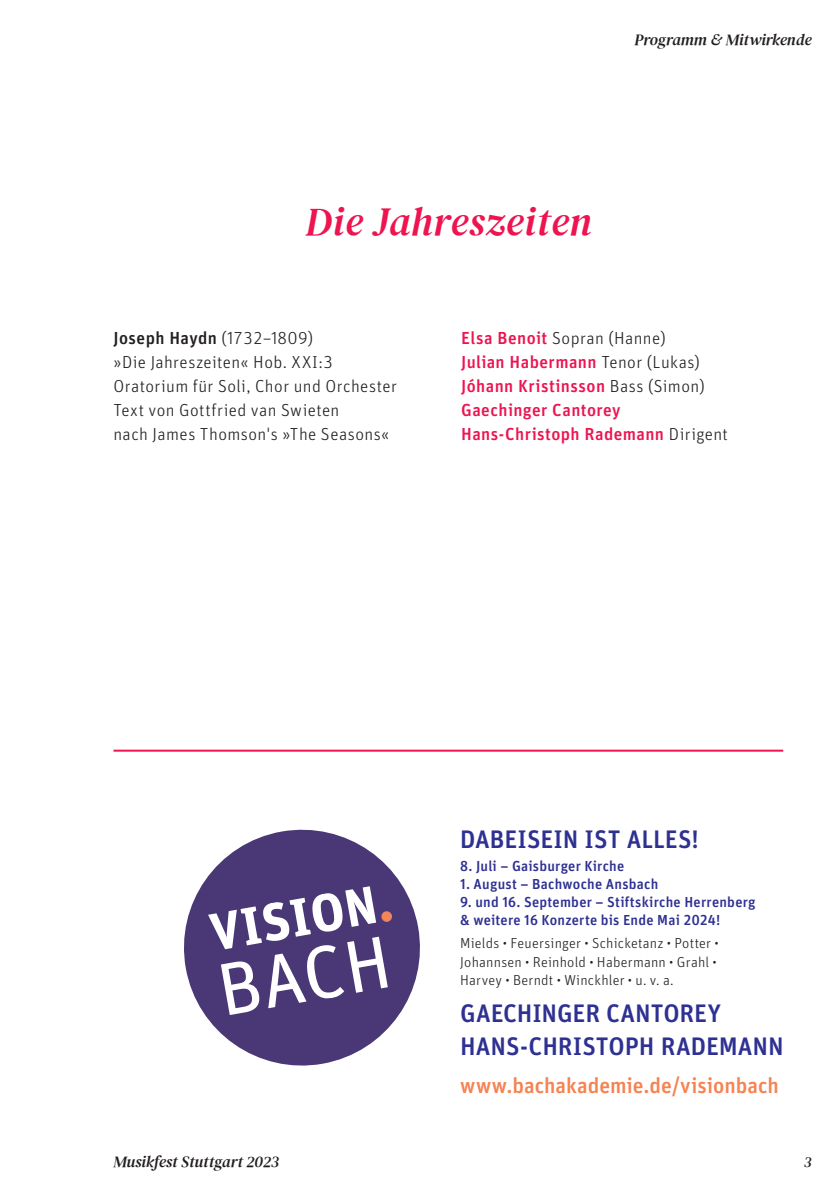
<style>
.page{position:relative;width:840px;height:1191px;background:#fff}
.page>*{position:absolute;margin:0;border:0;box-sizing:border-box;transform-origin:0 0}
._02_Headline_DM_Seri{font:italic 40px "DM Serif Text";letter-spacing:.02em;color:#ed1450}
.Kommentare{font:500 25.4px/32.6px "Unit Pro";color:#2e3092}
.Kommentare-2{font:500 21.8px "Unit Pro";color:#f58352}
._02_Werkdetails_Unit{font:300 17.4px/24px "Unit Pro";letter-spacing:.025em;color:#231f20}
._02_Werkdetails_Unit-2{font:500 17.4px "Unit Pro";letter-spacing:.025em;color:#ed1450}
.Kolumne_oben{font:italic 16px "DM Serif Text";color:#231f20}
.t1{font:italic 15px "DM Serif Text";color:#231f20}
.Kommentare-3{font:500 14.4px/18.2px "Unit Pro";letter-spacing:.015em;color:#2e3092}
.Kommentare-4{font:300 14.4px/18px "Unit Pro";letter-spacing:.015em;color:#231f20}
.s1{font-weight:500}
.s2{font-weight:500;color:#ed1450}
.s3{font-weight:300;color:#231f20}
</style>
<div class="page">
<hr style="left:113px;top:749px;width:669px;height:2px;background:#ed1450">
<svg style="left:184px;top:829px;width:235px;height:236px;fill:#4a3775"></svg>
<div style="left:381px;top:911px;width:11px;height:11px;background:#f1865a;border:1px solid #f1865a;border-radius:4px"></div>
<svg style="left:208px;top:886px;width:179px;height:129px"></svg>
<p class="Kolumne_oben" style="left:634px;top:30px;width:178px">Programm &amp; Mitwirkende</p>
<p class="_02_Headline_DM_Seri" style="left:305px;top:198px;width:287px">Die Jahreszeiten</p>
<p class="_02_Werkdetails_Unit" style="left:113px;top:325px;width:285px"><span class="s1">Joseph Haydn</span> (1732–1809)<br>»Die Jahreszeiten« Hob. XXI:3<br>Oratorium für Soli, Chor und Orchester</p>
<p class="_02_Werkdetails_Unit" style="left:113px;top:397px;width:277px">Text von Gottfried van Swieten<br>nach James Thomson's »The Seasons«</p>
<p class="_02_Werkdetails_Unit" style="left:461px;top:325px;width:206px"><span class="s2">Elsa Benoit</span> Sopran (Hanne)</p>
<p class="_02_Werkdetails_Unit-2" style="left:461px;top:349px;width:240px">Julian Habermann <span class="s3">Tenor (Lukas)</span></p>
<p class="_02_Werkdetails_Unit-2" style="left:461px;top:373px;width:245px">Jóhann Kristinsson <span class="s3">Bass (Simon)</span></p>
<p class="_02_Werkdetails_Unit-2" style="left:461px;top:397px;width:161px">Gaechinger Cantorey</p>
<p class="_02_Werkdetails_Unit-2" style="left:461px;top:421px;width:268px">Hans-Christoph Rademann <span class="s3">Dirigent</span></p>
<p class="Kommentare" style="left:460px;top:821px;width:240px">DABEISEIN IST ALLES!</p>
<p class="Kommentare-3" style="left:460px;top:856px;width:165px">8. Juli – Gaisburger Kirche</p>
<p class="Kommentare-3" style="left:460px;top:874px;width:199px">1. August – Bachwoche Ansbach</p>
<p class="Kommentare-3" style="left:460px;top:892px;width:297px">9. und 16. September – Stiftskirche Herrenberg &amp; weitere 16 Konzerte bis Ende Mai 2024!</p>
<p class="Kommentare-4" style="left:460px;top:934px;width:260px">Mields • Feuersinger • Schicketanz • Potter •<br>Johannsen • Reinhold • Habermann • Grahl •<br>Harvey • Berndt • Winckhler • u. v. a.</p>
<p class="Kommentare" style="left:460px;top:996px;width:325px">GAECHINGER CANTOREY<br>HANS-CHRISTOPH RADEMANN</p>
<p class="Kommentare-2" style="left:460px;top:1069px;width:320px">www.bachakademie.de/visionbach</p>
<p class="Kolumne_oben" style="left:113px;top:1152px;width:167px">Musikfest Stuttgart 2023</p>
<p class="t1" style="left:803px;top:1153px;width:9px">3</p>
</div>
